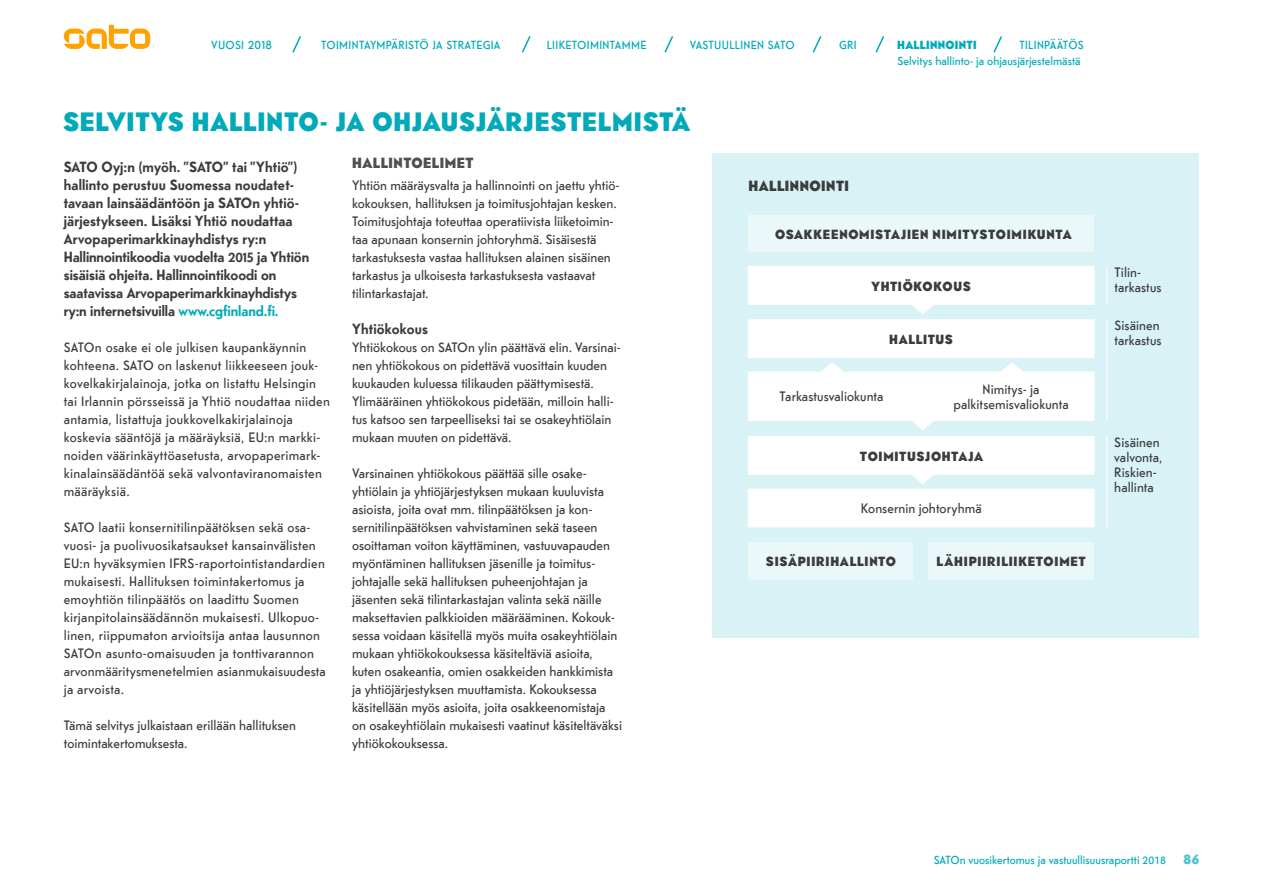
<style>
.page{position:relative;width:1263px;height:893px;background:#fff}
.page>*{position:absolute;margin:0;border:0;box-sizing:border-box;transform-origin:0 0}
.t1{font:900 27px "Telefon Web";letter-spacing:.025em;color:#00aaba}
.t2{font:700 15px/18px "Telefon Web";color:#3c3c3c}
.t3{font:900 15px "Telefon Web";letter-spacing:.03em;color:#505050}
.t4{font:900 15px "Telefon Web";letter-spacing:.03em;color:#3c3c3c}
.t5{font:13.8px/18px "Telefon Web";color:#3c3c3c}
.t6{font:13.8px/18px "Telefon Web";letter-spacing:.02em;color:#3c3c3c}
.t7{font:900 13.5px "Telefon Web";letter-spacing:.055em;color:#3c3c3c}
.t8{font:12px "Telefon Web";color:#00aaba}
.t9{font:12px "Telefon Web";letter-spacing:.02em;color:#00aaba}
.t10{font:12px "Telefon Web";letter-spacing:.03em;color:#00aaba}
.t11{font:900 12px "Telefon Web";letter-spacing:.025em;color:#00aaba}
.s1{color:#00aaba}
.s2{font-weight:900;font-size:15px;color:#4dc4cf}
</style>
<div class="page">
<svg style="left:64px;top:25px;width:86px;height:24px"></svg>
<svg style="left:522px;top:36px;width:8px;height:17px"></svg>
<svg style="left:292px;top:36px;width:9px;height:17px"></svg>
<svg style="left:664px;top:36px;width:9px;height:17px"></svg>
<svg style="left:812px;top:36px;width:9px;height:17px"></svg>
<svg style="left:875px;top:36px;width:9px;height:17px"></svg>
<svg style="left:993px;top:36px;width:9px;height:17px"></svg>
<div style="left:712px;top:153px;width:487px;height:485px;background:#d9f2f5"></div>
<div style="left:748px;top:215px;width:346px;height:37px;background:#ebf8f9"></div>
<hr style="left:1106px;top:266px;width:1px;height:38px;background:#fff">
<hr style="left:1106px;top:436px;width:1px;height:91px;background:#fff">
<hr style="left:1106px;top:319px;width:1px;height:102px;background:#fff">
<svg style="left:748px;top:266px;width:346px;height:261px"></svg>
<div style="left:748px;top:542px;width:165px;height:37px;background:#ebf8f9"></div>
<div style="left:928px;top:542px;width:166px;height:37px;background:#ebf8f9"></div>
<p class="t8" style="left:211px;top:37px;width:62px">VUOSI 2018</p>
<p class="t9" style="left:321px;top:37px;width:181px">TOIMINTAYMPÄRISTÖ JA STRATEGIA</p>
<p class="t10" style="left:547px;top:37px;width:101px">LIIKETOIMINTAMME</p>
<p class="t9" style="left:690px;top:37px;width:106px">VASTUULLINEN SATO</p>
<p class="t8" style="left:839px;top:37px;width:19px">GRI</p>
<p class="t11" style="left:897px;top:37px;width:81px">HALLINNOINTI</p>
<p class="t9" style="left:1019px;top:37px;width:66px">TILINPÄÄTÖS</p>
<h1 class="t1" style="left:63px;top:105px;width:628px">SELVITYS HALLINTO- JA OHJAUSJÄRJESTELMISTÄ</h1>
<p class="t2" style="left:64px;top:158px;width:247px">SATO Oyj:n (myöh. ”SATO” tai ”Yhtiö”) hallinto perustuu Suomessa noudatet&shy;tavaan lainsäädäntöön ja SATOn yhtiö&shy;järjestykseen. Lisäksi Yhtiö noudattaa Arvopaperimarkkinayhdistys ry:n Hallinnointikoodia vuodelta 2015 ja Yhtiön sisäisiä ohjeita. Hallinnointikoodi on saatavissa Arvopaperimarkkinayhdistys ry:n internetsivuilla <span class="s1">www.cgfinland.fi.</span></p>
<p class="t6" style="left:64px;top:338px;width:268px">SATOn osake ei ole julkisen kaupankäynnin kohteena. SATO on laskenut liikkeeseen jouk&shy;kovelkakirjalainoja, jotka on listattu Helsingin tai Irlannin pörsseissä ja Yhtiö noudattaa niiden antamia, listattuja joukkovelkakirjalainoja koskevia sääntöjä ja määräyksiä, EU:n markki&shy;noiden väärinkäyttöasetusta, arvopaperimark&shy;kinalainsäädäntöä sekä valvontaviranomaisten määräyksiä.</p>
<p class="t6" style="left:64px;top:518px;width:264px">SATO laatii konsernitilinpäätöksen sekä osa&shy;vuosi- ja puolivuosikatsaukset kansainvälisten EU:n hyväksymien IFRS-raportointistandardien mukaisesti. Hallituksen toimintakertomus ja emoyhtiön tilinpäätös on laadittu Suomen kirjanpitolainsäädännön mukaisesti. Ulkopuo&shy;linen, riippumaton arvioitsija antaa lausunnon SATOn asunto-omaisuuden ja tonttivarannon arvonmääritysmenetelmien asianmukaisuudesta ja arvoista.</p>
<p class="t5" style="left:64px;top:716px;width:234px">Tämä selvitys julkaistaan erillään hallituksen toimintakertomuksesta.</p>
<p class="t3" style="left:352px;top:153px;width:123px">HALLINTOELIMET</p>
<p class="t5" style="left:352px;top:176px;width:269px">Yhtiön määräysvalta ja hallinnointi on jaettu yhtiö&shy;kokouksen, hallituksen ja toimitusjohtajan kesken.<br>Toimitusjohtaja toteuttaa operatiivista liiketoimin&shy;taa apunaan konsernin johtoryhmä. Sisäisestä tarkastuksesta vastaa hallituksen alainen sisäinen tarkastus ja ulkoisesta tarkastuksesta vastaavat tilintarkastajat.</p>
<p class="t2" style="left:352px;top:320px;width:77px">Yhtiökokous</p>
<p class="t5" style="left:352px;top:338px;width:270px">Yhtiökokous on SATOn ylin päättävä elin. Varsinai&shy;nen yhtiökokous on pidettävä vuosittain kuuden kuukauden kuluessa tilikauden päättymisestä.<br>Ylimääräinen yhtiökokous pidetään, milloin halli&shy;tus katsoo sen tarpeelliseksi tai se osakeyhtiölain mukaan muuten on pidettävä.</p>
<p class="t5" style="left:352px;top:464px;width:271px">Varsinainen yhtiökokous päättää sille osake&shy;yhtiölain ja yhtiöjärjestyksen mukaan kuuluvista asioista, joita ovat mm. tilinpäätöksen ja kon&shy;sernitilinpäätöksen vahvistaminen sekä taseen osoittaman voiton käyttäminen, vastuuvapauden myöntäminen hallituksen jäsenille ja toimitus&shy;johtajalle sekä hallituksen puheenjohtajan ja jäsenten sekä tilintarkastajan valinta sekä näille maksettavien palkkioiden määrääminen. Kokouk&shy;sessa voidaan käsitellä myös muita osakeyhtiölain mukaan yhtiökokouksessa käsiteltäviä asioita, kuten osakeantia, omien osakkeiden hankkimista ja yhtiöjärjestyksen muuttamista. Kokouksessa käsitellään myös asioita, joita osakkeenomistaja on osakeyhtiölain mukaisesti vaatinut käsiteltäväksi yhtiökokouksessa.</p>
<p class="t4" style="left:748px;top:176px;width:102px">HALLINNOINTI</p>
<p class="t8" style="left:898px;top:53px;width:184px">Selvitys hallinto- ja ohjausjärjestelmästä</p>
<p class="t7" style="left:775px;top:225px;width:298px">OSAKKEENOMISTAJIEN NIMITYSTOIMIKUNTA</p>
<p class="t7" style="left:871px;top:277px;width:101px">YHTIÖKOKOUS</p>
<p class="t7" style="left:889px;top:330px;width:65px">HALLITUS</p>
<p class="t5" style="left:779px;top:387px;width:105px">Tarkastusvaliokunta</p>
<p class="t5" style="left:953px;top:381px;width:117px;line-height:15px;text-align:center">Nimitys- ja palkitsemisvaliokunta</p>
<p class="t7" style="left:860px;top:447px;width:124px">TOIMITUSJOHTAJA</p>
<p class="t5" style="left:861px;top:499px;width:122px">Konsernin johtoryhmä</p>
<p class="t7" style="left:766px;top:553px;width:132px">SISÄPIIRIHALLINTO</p>
<p class="t7" style="left:937px;top:553px;width:151px">LÄHIPIIRILIIKETOIMET</p>
<p class="t5" style="left:1114px;top:264px;width:49px;line-height:15px">Tilin&shy;tarkastus</p>
<p class="t5" style="left:1114px;top:318px;width:49px;line-height:15px">Sisäinen tarkastus</p>
<p class="t5" style="left:1114px;top:435px;width:50px;line-height:15px">Sisäinen valvonta,<br>Riskien&shy;hallinta</p>
<p class="t8" style="left:934px;top:852px;width:267px">SATOn vuosikertomus ja vastuullisuusraportti 2018 <span class="s2">86</span></p>
</div>
